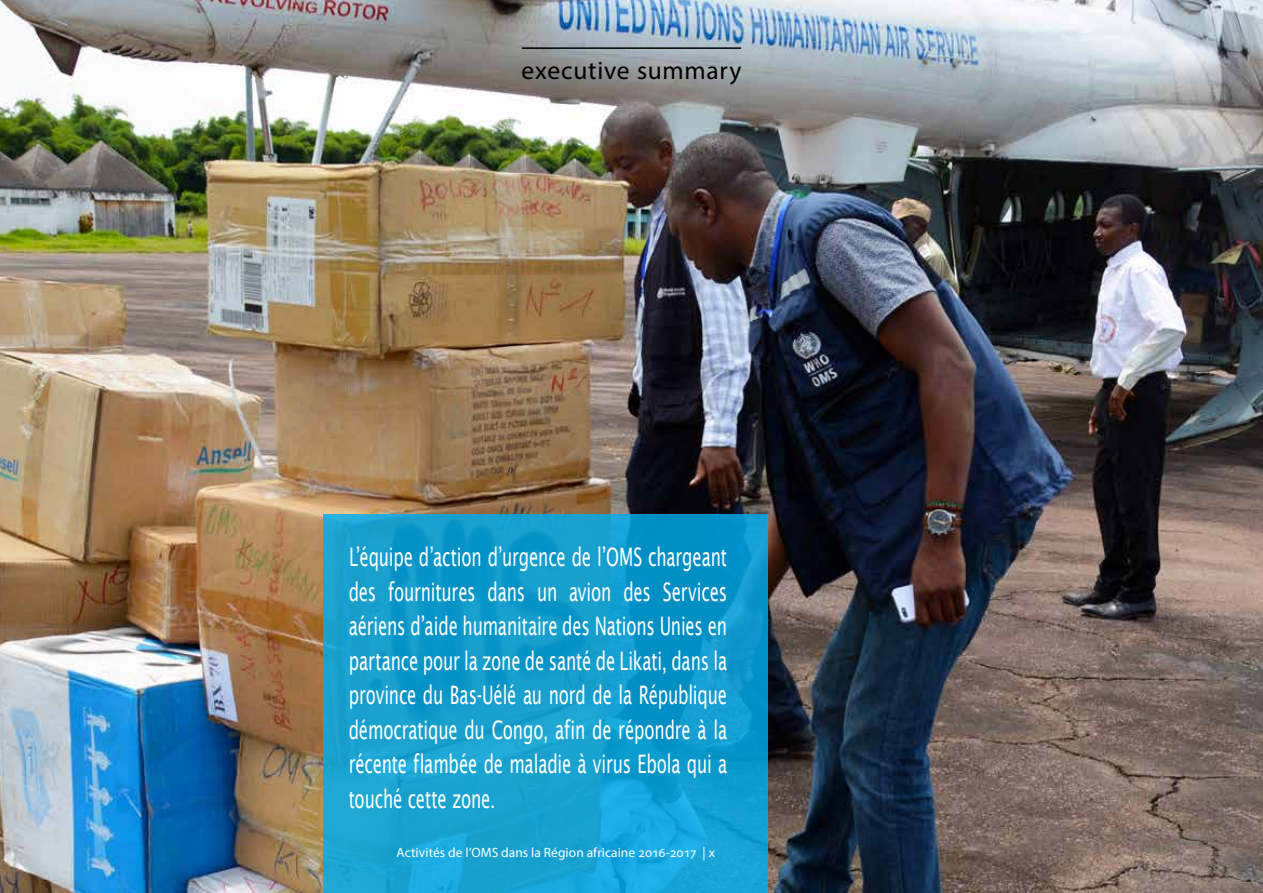
<style>
.page{position:relative;width:1263px;height:893px;background:#fff}
.page>*{position:absolute;margin:0;border:0;box-sizing:border-box;transform-origin:0 0}
.t1{font:25.5px/34.5px "Lucida Sans";letter-spacing:-.01em;color:#fff;text-align:justify;scale:.65 1}
.t2{font:25.5px "Myriad Pro";letter-spacing:.03em;color:#000}
.t3{font:13.5px "Myriad Pro";letter-spacing:.005em;color:#fff}
</style>
<div class="page">
<img style="left:0;top:0;width:1263px;height:893px">
<hr style="left:522px;top:47px;width:219px;height:2px;background:#000">
<svg style="left:323px;top:514px;width:444px;height:379px;background:#129dce"></svg>
<p class="t2" style="left:521px;top:54px;width:222px">executive summary</p>
<p class="t1" style="left:349px;top:540px;width:584px">L’équipe d’action d’urgence de l’OMS chargeant des fournitures dans un avion des Services aériens d’aide humanitaire des Nations Unies en partance pour la zone de santé de Likati, dans la province du Bas-Uélé au nord de la République démocratique du Congo, afin de répondre à la récente flambée de maladie à virus Ebola qui a touché cette zone.</p>
<p class="t3" style="left:397px;top:844px;width:320px">Activités de l’OMS dans la Région africaine 2016-2017 | x</p>
</div>
